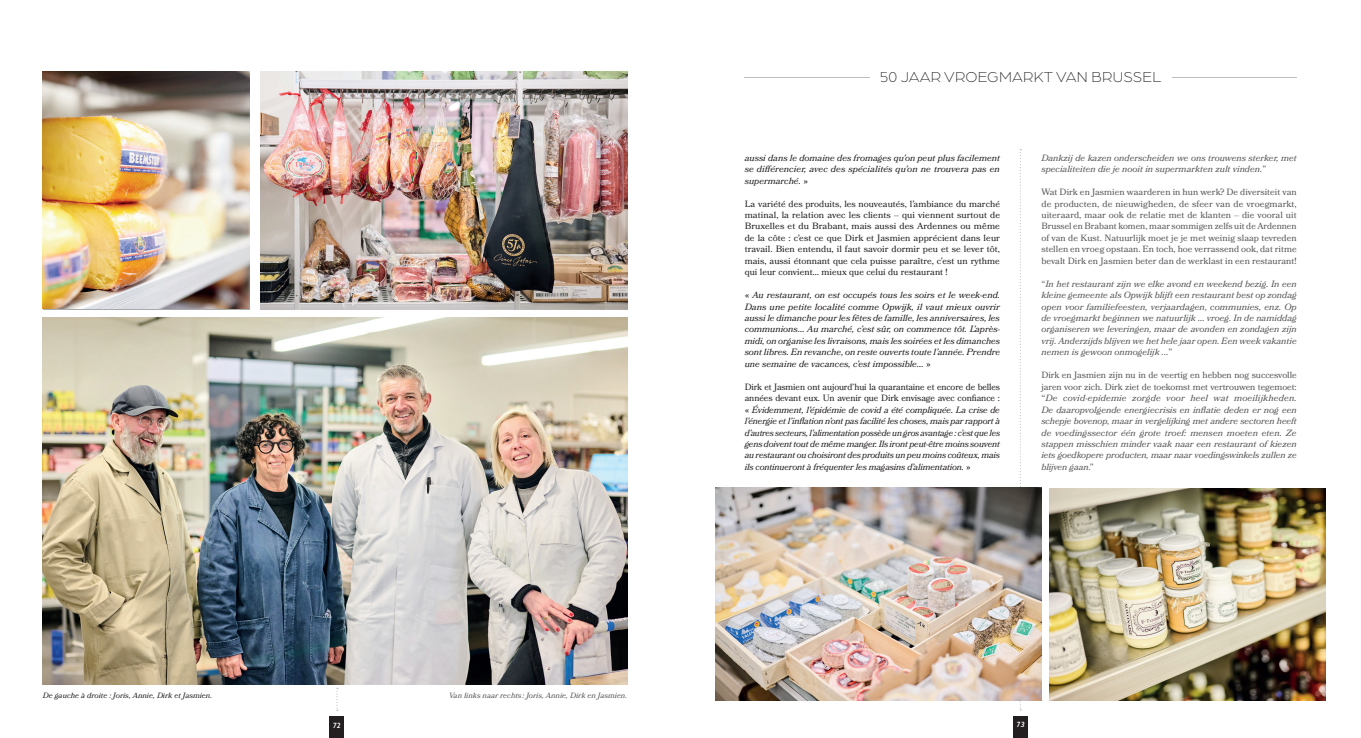
<style>
.page{position:relative;width:1361px;height:738px;background:#fff}
.page>*{position:absolute;margin:0;border:0;box-sizing:border-box;transform-origin:0 0}
.t1{font:300 15.2px "Arboria";letter-spacing:.015em;color:#231f20}
.t2{font:italic 9.1px/11.4px "Bookmania";color:#231f20;text-align:justify}
.t3{font:italic 9.1px/11.4px "Bookmania";color:#57585a;text-align:justify}
.t4{font:9.1px/11.4px "Bookmania";color:#57585a;text-align:justify}
.t5{font:9.1px/11.4px "Bookmania";color:#231f20;text-align:justify}
.t6{font:italic 7.6px "Bookmania";color:#57585a}
.t7{font:italic 7.6px "Bookmania";color:#231f20}
.t8{font:italic 600 7.6px "Gill Sans";color:#fff}
.s1{font-style:normal}
</style>
<div class="page">
<svg style="left:336px;top:687px;width:2px;height:23px"></svg>
<div style="left:330px;top:716px;width:14px;height:21px;background:#231f20"></div>
<img style="left:43px;top:317px;width:584px;height:366px">
<img style="left:43px;top:72px;width:206px;height:236px">
<img style="left:261px;top:72px;width:366px;height:238px">
<div style="left:1013px;top:715px;width:15px;height:22px;background:#231f20"></div>
<hr style="left:745px;top:77px;width:551px;height:1px;background:#bcbdc0">
<div style="left:870px;top:69px;width:301px;height:14px;background:#fff"></div>
<svg style="left:1020px;top:149px;width:1px;height:560px"></svg>
<img style="left:715px;top:487px;width:326px;height:212px">
<img style="left:1050px;top:488px;width:276px;height:211px">
<p class="t7" style="left:43px;top:690px;width:171px">De gauche à droite : Joris, Annie, Dirk et Jasmien.</p>
<p class="t6" style="left:449px;top:690px;width:180px">Van links naar rechts : Joris, Annie, Dirk en Jasmien.</p>
<p class="t8" style="left:333px;top:720px;width:10px">72</p>
<h1 class="t1" style="left:879px;top:67px;width:284px">50 JAAR VROEGMARKT VAN BRUSSEL</h1>
<p class="t2" style="left:745px;top:152px;width:257px">aussi dans le domaine des fromages qu’on peut plus facilement se différencier, avec des spécialités qu’on ne trouvera pas en supermarché. <span class="s1">»</span></p>
<p class="t5" style="left:745px;top:197px;width:257px">La variété des produits, les nouveautés, l’ambiance du marché matinal, la relation avec les clients – qui viennent surtout de Bruxelles et du Brabant, mais aussi des Ardennes ou même de la côte : c’est ce que Dirk et Jasmien apprécient dans leur travail. Bien entendu, il faut savoir dormir peu et se lever tôt, mais, aussi étonnant que cela puisse paraître, c’est un rythme qui leur convient… mieux que celui du restaurant !</p>
<p class="t2" style="left:745px;top:289px;width:257px"><span class="s1">«</span> Au restaurant, on est occupés tous les soirs et le week-end.<br>Dans une petite localité comme Opwijk, il vaut mieux ouvrir aussi le dimanche pour les fêtes de famille, les anniversaires, les communions… Au marché, c’est sûr, on commence tôt. L’après&shy;midi, on organise les livraisons, mais les soirées et les dimanches sont libres. En revanche, on reste ouverts toute l’année. Prendre une semaine de vacances, c’est impossible… <span class="s1">»</span></p>
<p class="t2" style="left:745px;top:380px;width:257px"><span class="s1">Dirk et Jasmien ont aujourd’hui la quarantaine et encore de belles années devant eux. Un avenir que Dirk envisage avec confiance : «</span> Évidemment, l’épidémie de covid a été compliquée. La crise de l’énergie et l’inflation n’ont pas facilité les choses, mais par rapport à d’autres secteurs, l’alimentation possède un gros avantage : c’est que les gens doivent tout de même manger. Ils iront peut-être moins souvent au restaurant ou choisiront des produits un peu moins coûteux, mais ils continueront à fréquenter les magasins d’alimentation. <span class="s1">»</span></p>
<p class="t3" style="left:1041px;top:152px;width:257px">Dankzij de kazen onderscheiden we ons trouwens sterker, met specialiteiten die je nooit in supermarkten zult vinden.<span class="s1">”</span></p>
<p class="t4" style="left:1041px;top:186px;width:257px">Wat Dirk en Jasmien waarderen in hun werk? De diversiteit van de producten, de nieuwigheden, de sfeer van de vroegmarkt, uiteraard, maar ook de relatie met de klanten – die vooral uit Brussel en Brabant komen, maar sommigen zelfs uit de Ardennen of van de Kust. Natuurlijk moet je je met weinig slaap tevreden stellen en vroeg opstaan. En toch, hoe verrassend ook, dat ritme bevalt Dirk en Jasmien beter dan de werklast in een restaurant!</p>
<p class="t3" style="left:1041px;top:277px;width:257px"><span class="s1">“</span>In het restaurant zijn we elke avond en weekend bezig. In een kleine gemeente als Opwijk blijft een restaurant best op zondag open voor familiefeesten, verjaardagen, communies, enz. Op de vroegmarkt beginnen we natuurlijk … vroeg. In de namiddag organiseren we leveringen, maar de avonden en zondagen zijn vrij. Anderzijds blijven we het hele jaar open. Een week vakantie nemen is gewoon onmogelijk ...<span class="s1">”</span></p>
<p class="t3" style="left:1041px;top:369px;width:257px"><span class="s1">Dirk en Jasmien zijn nu in de veertig en hebben nog succesvolle jaren voor zich. Dirk ziet de toekomst met vertrouwen tegemoet: “</span>De covid-epidemie zorgde voor heel wat moeilijkheden.<br>De daaropvolgende energiecrisis en inflatie deden er nog een schepje bovenop, maar in vergelijking met andere sectoren heeft de voedingssector één grote troef: mensen moeten eten. Ze stappen misschien minder vaak naar een restaurant of kiezen iets goedkopere producten, maar naar voedingswinkels zullen ze blijven gaan<span class="s1">.”</span></p>
<p class="t8" style="left:1016px;top:719px;width:10px">73</p>
</div>
